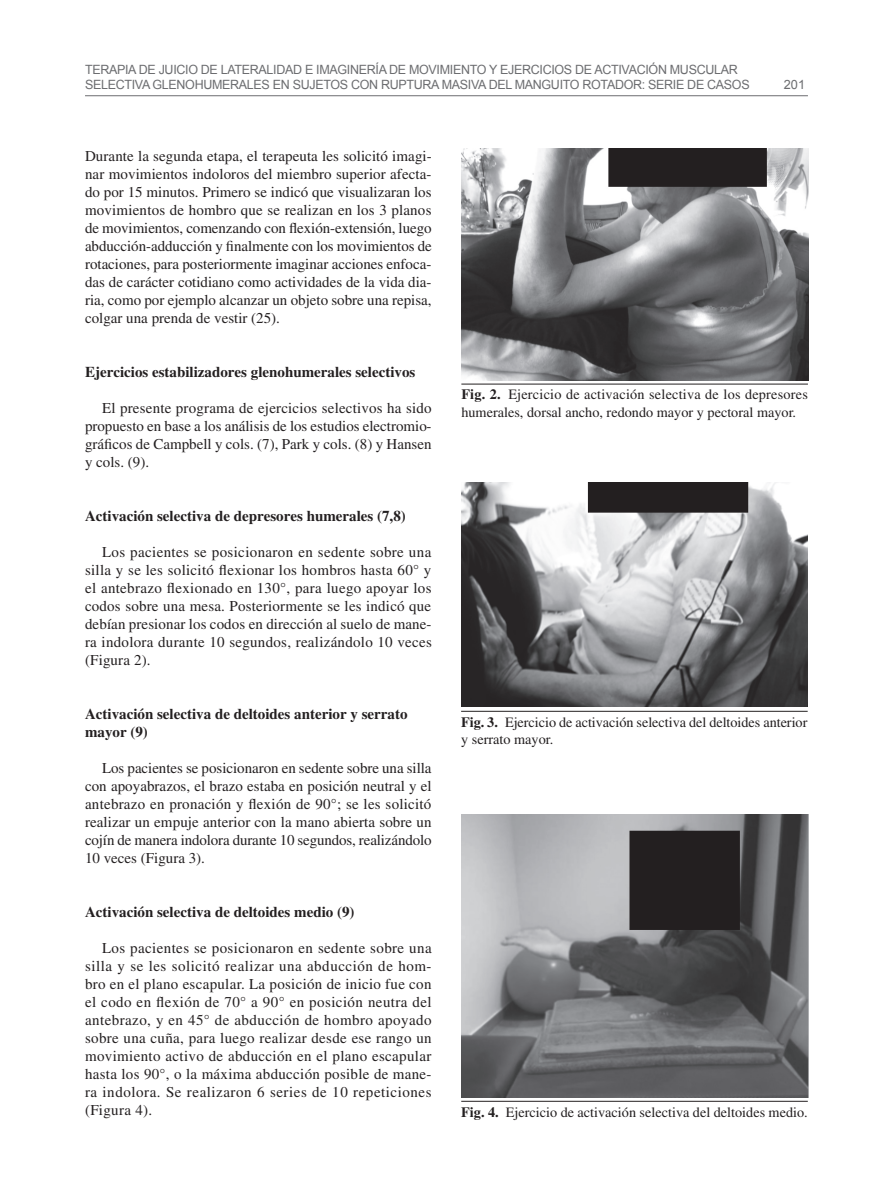
<style>
.page{position:relative;width:893px;height:1191px;background:#fff}
.page>*{position:absolute;margin:0;border:0;box-sizing:border-box;transform-origin:0 0}
.t1{font:15px/18px "Times";color:#231f20;text-align:justify}
.t2{font:700 15px/18px "Times";color:#231f20}
.t3{font:14.25px/17.2px "Times";color:#231f20}
.t4{font:12.75px/15px "Arial";letter-spacing:-.025em;color:#6c6d70}
.s1{font-weight:700}
</style>
<div class="page">
<hr style="left:85px;top:95px;width:723px;height:1px;background:#6c6d70">
<img style="left:462px;top:149px;width:346px;height:232px">
<hr style="left:461px;top:384px;width:347px;height:1px;background:#231f20">
<img style="left:461px;top:483px;width:347px;height:223px">
<hr style="left:461px;top:711px;width:347px;height:1px;background:#231f20">
<img style="left:461px;top:814px;width:347px;height:283px">
<hr style="left:461px;top:1101px;width:347px;height:1px;background:#231f20">
<p class="t4" style="left:85px;top:62px;width:666px">TERAPIA DE JUICIO DE LATERALIDAD E IMAGINERÍA DE MOVIMIENTO Y EJERCICIOS DE ACTIVACIÓN MUSCULAR<br>SELECTIVA GLENOHUMERALES EN SUJETOS CON RUPTURA MASIVA DEL MANGUITO ROTADOR: SERIE DE CASOS</p>
<p class="t1" style="left:85px;top:146px;width:348px">Durante la segunda etapa, el terapeuta les solicitó imagi&shy;nar movimientos indoloros del miembro superior afecta&shy;do por 15 minutos. Primero se indicó que visualizaran los movimientos de hombro que se realizan en los 3 planos de movimientos, comenzando con flexión-extensión, luego abducción-adducción y finalmente con los movimientos de rotaciones, para posteriormente imaginar acciones enfoca&shy;das de carácter cotidiano como actividades de la vida dia&shy;ria, como por ejemplo alcanzar un objeto sobre una repisa, colgar una prenda de vestir (25).</p>
<p class="t4" style="left:784px;top:77px;width:23px">201</p>
<p class="t2" style="left:85px;top:362px;width:332px">Ejercicios estabilizadores glenohumerales selectivos</p>
<p class="t1" style="left:85px;top:398px;width:348px;text-indent:17px">El presente programa de ejercicios selectivos ha sido propuesto en base a los análisis de los estudios electromio&shy;gráficos de Campbell y cols. (7), Park y cols. (8) y Hansen y cols. (9).</p>
<p class="t2" style="left:85px;top:506px;width:322px">Activación selectiva de depresores humerales (7,8)</p>
<p class="t1" style="left:85px;top:542px;width:348px;text-indent:17px">Los pacientes se posicionaron en sedente sobre una silla y se les solicitó flexionar los hombros hasta 60° y el antebrazo flexionado en 130°, para luego apoyar los codos sobre una mesa. Posteriormente se les indicó que debían presionar los codos en dirección al suelo de mane&shy;ra indolora durante 10 segundos, realizándolo 10 veces (Figura 2).</p>
<p class="t2" style="left:85px;top:704px;width:324px">Activación selectiva de deltoides anterior y serrato mayor (9)</p>
<p class="t1" style="left:85px;top:758px;width:348px;text-indent:17px">Los pacientes se posicionaron en sedente sobre una silla con apoyabrazos, el brazo estaba en posición neutral y el antebrazo en pronación y flexión de 90°; se les solicitó realizar un empuje anterior con la mano abierta sobre un cojín de manera indolora durante 10 segundos, realizándolo 10 veces (Figura 3).</p>
<p class="t2" style="left:85px;top:902px;width:271px">Activación selectiva de deltoides medio (9)</p>
<p class="t1" style="left:85px;top:938px;width:348px;text-indent:17px">Los pacientes se posicionaron en sedente sobre una silla y se les solicitó realizar una abducción de hom&shy;bro en el plano escapular. La posición de inicio fue con el codo en flexión de 70° a 90° en posición neutra del antebrazo, y en 45° de abducción de hombro apoyado sobre una cuña, para luego realizar desde ese rango un movimiento activo de abducción en el plano escapular hasta los 90°, o la máxima abducción posible de mane&shy;ra indolora. Se realizaron 6 series de 10 repeticiones (Figura 4).</p>
<p class="t3" style="left:461px;top:386px;width:348px"><span class="s1">Fig. 2.</span> Ejercicio de activación selectiva de los depresores humerales, dorsal ancho, redondo mayor y pectoral mayor.</p>
<p class="t3" style="left:461px;top:713px;width:348px"><span class="s1">Fig. 3.</span> Ejercicio de activación selectiva del deltoides anterior y serrato mayor.</p>
<p class="t3" style="left:461px;top:1103px;width:348px"><span class="s1">Fig. 4.</span> Ejercicio de activación selectiva del deltoides medio.</p>
</div>
